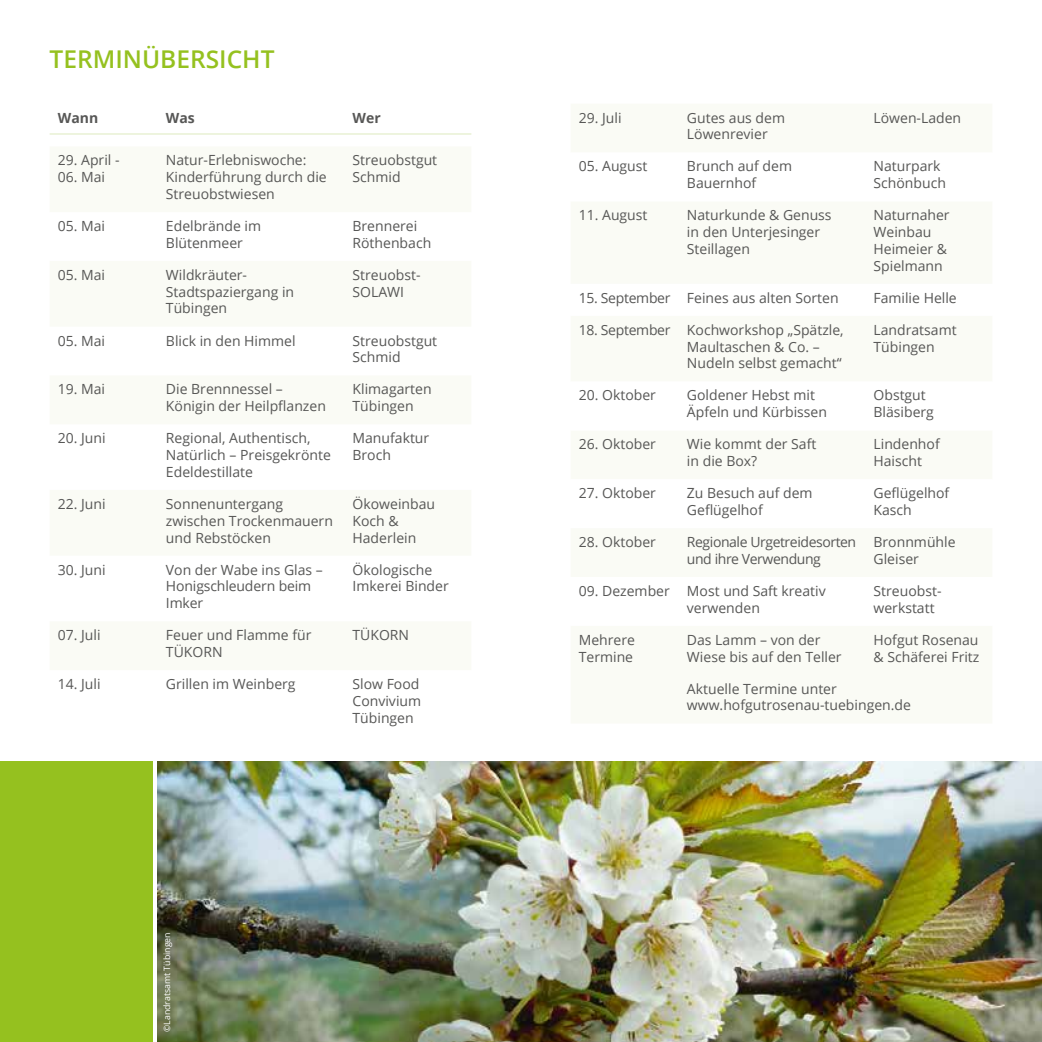
<style>
.page{position:relative;width:1042px;height:1042px;background:#fff}
.page>*{position:absolute;margin:0;border:0;box-sizing:border-box;transform-origin:0 0}
.t1{font:600 24.5px "Open Sans";color:#95c11f}
.t2{font:14px/16.8px "Open Sans";color:#575756}
.t3{font:14px/16.8px "Open Sans";letter-spacing:-.03em;color:#575756}
.t4{font:700 14px "Open Sans";color:#575756}
.t5{font:8.75px "Open Sans";color:#fff}
</style>
<div class="page">
<div style="left:0;top:761px;width:153px;height:281px;background:#95c11f"></div>
<img style="left:158px;top:761px;width:884px;height:281px">
<hr style="left:50px;top:133px;width:421px;height:2px;background:#ecf3da">
<h1 class="t1" style="left:50px;top:43px;width:209px">TERMIN ÜBERSICHT</h1>
<p class="t4" style="left:58px;top:108px;width:42px">Wann</p>
<p class="t4" style="left:166px;top:108px;width:30px">Was</p>
<p class="t4" style="left:352px;top:108px;width:30px">Wer</p>
<p class="t2" style="left:58px;top:151px;width:63px">29. April -</p>
<p class="t2" style="left:58px;top:168px;width:49px">06. Mai</p>
<p class="t2" style="left:166px;top:151px;width:162px">Natur-Erlebniswoche:<br>Kinderführung durch die<br>Streuobstwiesen</p>
<p class="t2" style="left:352px;top:151px;width:86px">Streuobstgut<br>Schmid</p>
<p class="t2" style="left:58px;top:217px;width:49px">05. Mai</p>
<p class="t2" style="left:166px;top:217px;width:97px">Edelbrände im<br>Blütenmeer</p>
<p class="t2" style="left:352px;top:217px;width:80px">Brennerei<br>Röthenbach</p>
<p class="t2" style="left:58px;top:266px;width:49px">05. Mai</p>
<p class="t2" style="left:166px;top:266px;width:130px">Wildkräuter-<br>Stadtspaziergang in<br>Tübingen</p>
<p class="t2" style="left:352px;top:266px;width:69px">Streuobst-<br>SOLAWI</p>
<p class="t2" style="left:58px;top:332px;width:49px">05. Mai</p>
<p class="t2" style="left:166px;top:332px;width:131px">Blick in den Himmel</p>
<p class="t2" style="left:352px;top:332px;width:86px">Streuobstgut<br>Schmid</p>
<p class="t2" style="left:58px;top:380px;width:49px">19. Mai</p>
<p class="t2" style="left:166px;top:380px;width:161px">Die Brennnessel –<br>Königin der Heilpflanzen</p>
<p class="t2" style="left:352px;top:380px;width:81px">Klimagarten<br>Tübingen</p>
<p class="t2" style="left:58px;top:429px;width:49px">20. Juni</p>
<p class="t2" style="left:166px;top:429px;width:166px">Regional, Authentisch,<br>Natürlich – Preisgekrönte<br>Edeldestillate</p>
<p class="t2" style="left:352px;top:429px;width:78px">Manufaktur<br>Broch</p>
<p class="t2" style="left:58px;top:495px;width:49px">22. Juni</p>
<p class="t2" style="left:166px;top:495px;width:168px">Sonnenuntergang zwischen Trockenmauern und Rebstöcken</p>
<p class="t2" style="left:352px;top:495px;width:84px">Ökoweinbau<br>Koch &amp;<br>Haderlein</p>
<p class="t2" style="left:58px;top:561px;width:49px">30. Juni</p>
<p class="t2" style="left:166px;top:561px;width:158px">Von der Wabe ins Glas –<br>Honigschleudern beim<br>I mker</p>
<p class="t2" style="left:352px;top:561px;width:98px">Ökologische<br>I mkerei Binder</p>
<p class="t2" style="left:58px;top:626px;width:44px">07. Juli</p>
<p class="t2" style="left:166px;top:626px;width:147px">Feuer und Flamme für<br>TÜKORN</p>
<p class="t2" style="left:352px;top:626px;width:58px">TÜKORN</p>
<p class="t2" style="left:58px;top:675px;width:44px">14. Juli</p>
<p class="t2" style="left:166px;top:675px;width:131px">Grillen im Weinberg</p>
<p class="t2" style="left:352px;top:675px;width:70px;text-align:justify">Slow Food Convivium Tübingen</p>
<p class="t5" style="left:161px;top:1032px;width:101px;rotate:-90deg">©Landratsamt Tübingen</p>
<p class="t2" style="left:579px;top:109px;width:44px">29. Juli</p>
<p class="t2" style="left:687px;top:109px;width:100px">Gutes aus dem<br>Löwenrevier</p>
<p class="t2" style="left:873px;top:109px;width:89px">Löwen-Laden</p>
<p class="t2" style="left:579px;top:158px;width:70px">05. August</p>
<p class="t2" style="left:687px;top:158px;width:107px">Brunch auf dem<br>Bauernhof</p>
<p class="t2" style="left:873px;top:158px;width:74px">Naturpark<br>Schönbuch</p>
<p class="t2" style="left:579px;top:206px;width:70px">11. August</p>
<p class="t2" style="left:687px;top:206px;width:146px">Naturkunde &amp; Genuss in den Unterjesinger<br>Steillagen</p>
<p class="t2" style="left:873px;top:206px;width:78px">Naturnaher<br>Weinbau<br>Heimeier &amp;<br>Spielmann</p>
<p class="t2" style="left:579px;top:289px;width:261px">15. September Feines aus alten Sorten</p>
<p class="t2" style="left:873px;top:289px;width:85px">Familie Helle</p>
<p class="t2" style="left:687px;top:321px;width:158px;text-indent:-108px">18. September Kochworkshop „Spätzle,<br>Maultaschen &amp; Co. –<br>Nudeln selbst gemacht“</p>
<p class="t2" style="left:873px;top:321px;width:85px">Landratsamt<br>Tübingen</p>
<p class="t2" style="left:579px;top:387px;width:79px">20. Oktober</p>
<p class="t2" style="left:687px;top:387px;width:142px">Goldener Hebst mit<br>Äpfeln und Kürbissen</p>
<p class="t2" style="left:873px;top:387px;width:62px">Obstgut<br>Bläsiberg</p>
<p class="t2" style="left:579px;top:435px;width:79px">26. Oktober</p>
<p class="t2" style="left:687px;top:435px;width:131px">Wie kommt der Saft in die Box?</p>
<p class="t2" style="left:873px;top:435px;width:68px">Lindenhof<br>Haischt</p>
<p class="t2" style="left:579px;top:484px;width:79px">27. Oktober</p>
<p class="t2" style="left:687px;top:484px;width:127px">Zu Besuch auf dem<br>Geflügelhof</p>
<p class="t2" style="left:873px;top:484px;width:77px">Geflügelhof<br>Kasch</p>
<p class="t2" style="left:579px;top:533px;width:79px">28. Oktober</p>
<p class="t3" style="left:687px;top:533px;width:171px">Regionale Urgetreidesorten und ihre Verwendung</p>
<p class="t2" style="left:873px;top:533px;width:84px">Bronnmühle<br>Gleiser</p>
<p class="t2" style="left:687px;top:582px;width:140px;text-indent:-108px">09. Dezember Most und Saft kreativ verwenden</p>
<p class="t2" style="left:873px;top:582px;width:69px">Streuobst&shy;werkstatt</p>
<p class="t2" style="left:579px;top:631px;width:58px">Mehrere<br>Termine</p>
<p class="t2" style="left:687px;top:631px;width:156px">Das Lamm – von der<br>Wiese bis auf den Teller</p>
<p class="t2" style="left:873px;top:631px;width:107px">Hofgut Rosenau &amp; Schäferei Fritz</p>
<p class="t2" style="left:687px;top:680px;width:225px">Aktuelle Termine unter www.hofgutrosenau-tuebingen.de</p>
</div>
